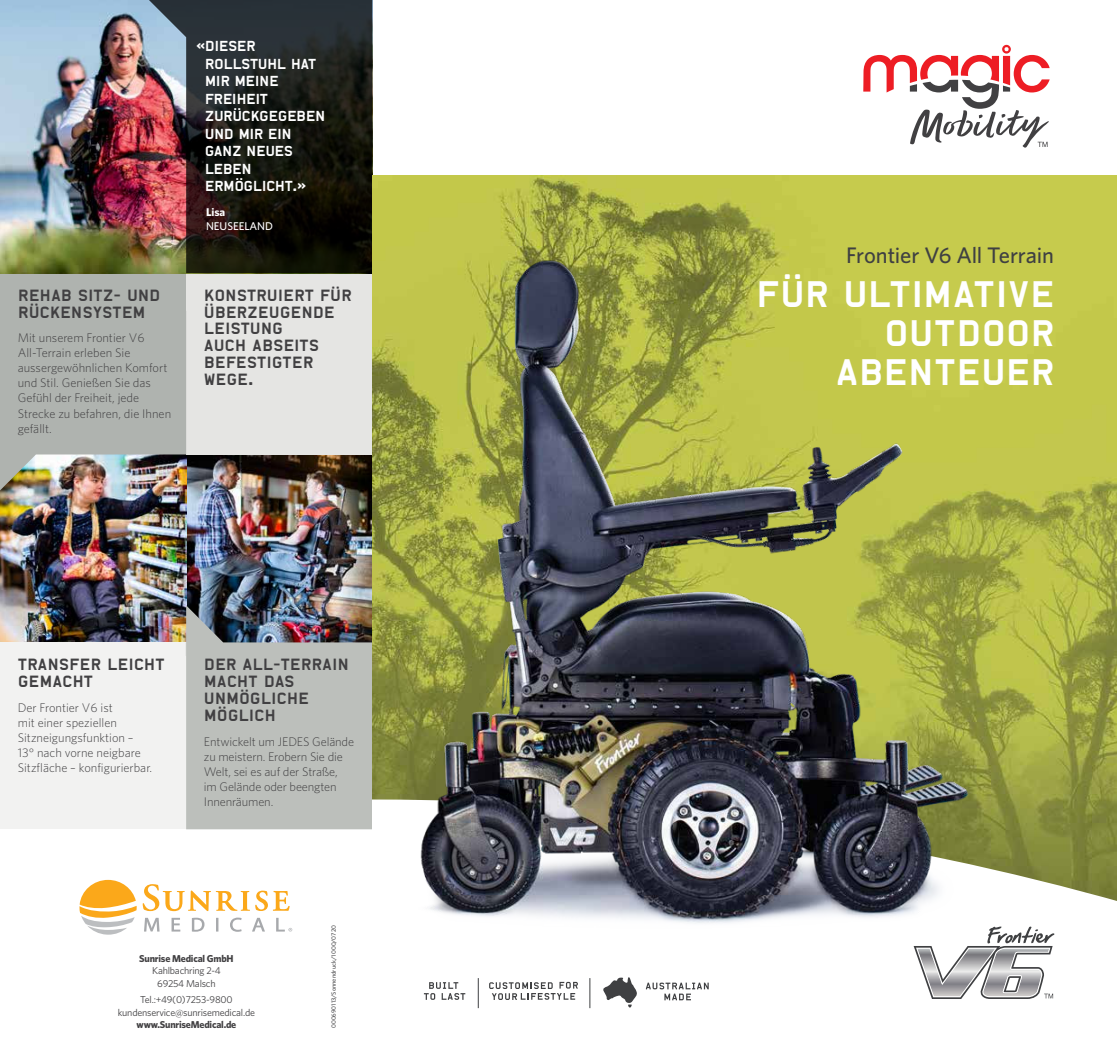
<style>
.page{position:relative;width:1117px;height:1053px;background:#fff}
.page>*{position:absolute;margin:0;border:0;box-sizing:border-box;transform-origin:0 0}
.t1{font:35px/38.8px "Alpha Headline";letter-spacing:-.005em;color:#fff;text-align:right}
.t2{font:500 22.5px "Whitney";letter-spacing:-.01em;color:#3f4042}
.t3{font:15.38px/16.9px "Alpha Headline";letter-spacing:-.01em;color:#414042}
.t4{font:13.75px/17.5px "Alpha Headline";letter-spacing:-.04em;color:#fff}
.t5{font:300 12.5px/15px "Whitney";color:#414042}
.t6{font:500 11.25px "Whitney";letter-spacing:-.005em;color:#fff}
.t7{font:700 11.25px "Whitney";color:#fff}
.t8{font:10px/12.5px "Whitney";letter-spacing:-.02em;color:#414042;text-align:center}
.t9{font:700 10px "Whitney";letter-spacing:-.02em;color:#414042}
.t10{font:500 6.25px "Whitney";color:#4d4d4f}
</style>
<div class="page">
<img style="left:0;top:454px;width:372px;height:188px">
<div style="left:0;top:255px;width:186px;height:79px;background:#afb3af"></div>
<div style="left:186px;top:273px;width:186px;height:181px;background:#e5e5e3"></div>
<img style="left:0;top:0;width:139px;height:273px">
<div style="left:0;top:642px;width:193px;height:187px;background:#f2f2f1"></div>
<img style="left:0;top:334px;width:186px;height:156px">
<svg style="left:186px;top:605px;width:186px;height:224px;background:#adafad"></svg>
<img style="left:139px;top:0;width:233px;height:273px">
<img style="left:1000px;top:175px;width:116px;height:624px">
<svg style="left:863px;top:45px;width:186px;height:103px"></svg>
<svg style="left:1000px;top:799px;width:116px;height:102px;background:#949959"></svg>
<svg style="left:1000px;top:926px;width:54px;height:72px"></svg>
<img style="left:372px;top:175px;width:628px;height:834px">
<svg style="left:79px;top:879px;width:58px;height:55px"></svg>
<svg style="left:143px;top:884px;width:146px;height:27px"></svg>
<svg style="left:144px;top:917px;width:15px;height:14px"></svg>
<svg style="left:171px;top:917px;width:9px;height:14px"></svg>
<svg style="left:192px;top:917px;width:12px;height:14px"></svg>
<svg style="left:216px;top:917px;width:2px;height:14px"></svg>
<svg style="left:230px;top:917px;width:12px;height:14px"></svg>
<svg style="left:252px;top:917px;width:13px;height:14px"></svg>
<svg style="left:276px;top:917px;width:16px;height:14px"></svg>
<p class="t3" style="left:18px;top:287px;width:144px">REHAB SITZ- UND<br>RÜCKENSYSTEM</p>
<p class="t5" style="left:18px;top:331px;width:155px">Mit unserem Frontier V6<br>All-Terrain erleben Sie aussergewöhnlichen Komfort und Stil. Genießen Sie das<br>Gefühl der Freiheit, jede<br>Strecke zu befahren, die Ihnen gefällt.</p>
<p class="t4" style="left:205px;top:38px;width:122px;text-indent:-9px">« DIESER<br>ROLLSTUHL HAT<br>MIR MEINE<br>FREIHEIT<br>ZURÜCKGEGEBEN<br>UND MIR EIN<br>GANZ NEUES<br>LEBEN<br>ERMÖGLICHT.»</p>
<p class="t7" style="left:206px;top:207px;width:21px">Lisa</p>
<p class="t6" style="left:206px;top:221px;width:68px">NEUSEELAND</p>
<p class="t3" style="left:204px;top:287px;width:149px">KONSTRUIERT FÜR<br>ÜBERZEUGENDE<br>LEISTUNG<br>AUCH ABSEITS<br>BEFESTIGTER<br>WEGE.</p>
<p class="t3" style="left:18px;top:656px;width:148px">TRANSFER LEICHT<br>GEMACHT</p>
<p class="t5" style="left:18px;top:700px;width:136px">Der Frontier V6 ist<br>mit einer speziellen<br>Sitzneigungsfunktion –<br>13° nach vorne neigbare<br>Sitzfläche – konfigurierbar.</p>
<p class="t3" style="left:204px;top:656px;width:146px">DER ALL-TERRAIN<br>MACHT DAS<br>UNMÖGLICHE<br>MÖGLICH</p>
<p class="t5" style="left:204px;top:733px;width:152px">Entwickelt um JEDES Gelände zu meistern. Erobern Sie die<br>Welt, sei es auf der Straße,<br>im Gelände oder beengten<br>Innenräumen.</p>
<p class="t9" style="left:139px;top:953px;width:96px">Sunrise Medical GmbH</p>
<p class="t8" style="left:152px;top:964px;width:70px">Kahlbachring 2-4<br>69254 Malsch</p>
<p class="t8" style="left:118px;top:993px;width:139px">Tel.:+49(0)7253-9800 kundenservice@sunrisemedical.de</p>
<p class="t9" style="left:137px;top:1019px;width:101px">www.SunriseMedical.de</p>
<p class="t10" style="left:330px;top:1028px;width:105px;rotate:-90deg">000690113/Sonnendruck/1000/0720</p>
<h2 class="t2" style="left:846px;top:244px;width:209px">Frontier V6 All Terrain</h2>
<h1 class="t1" style="left:755px;top:276px;width:300px">FÜR ULTIMATIVE<br>OUTDOOR<br>ABENTEUER</h1>
</div>
